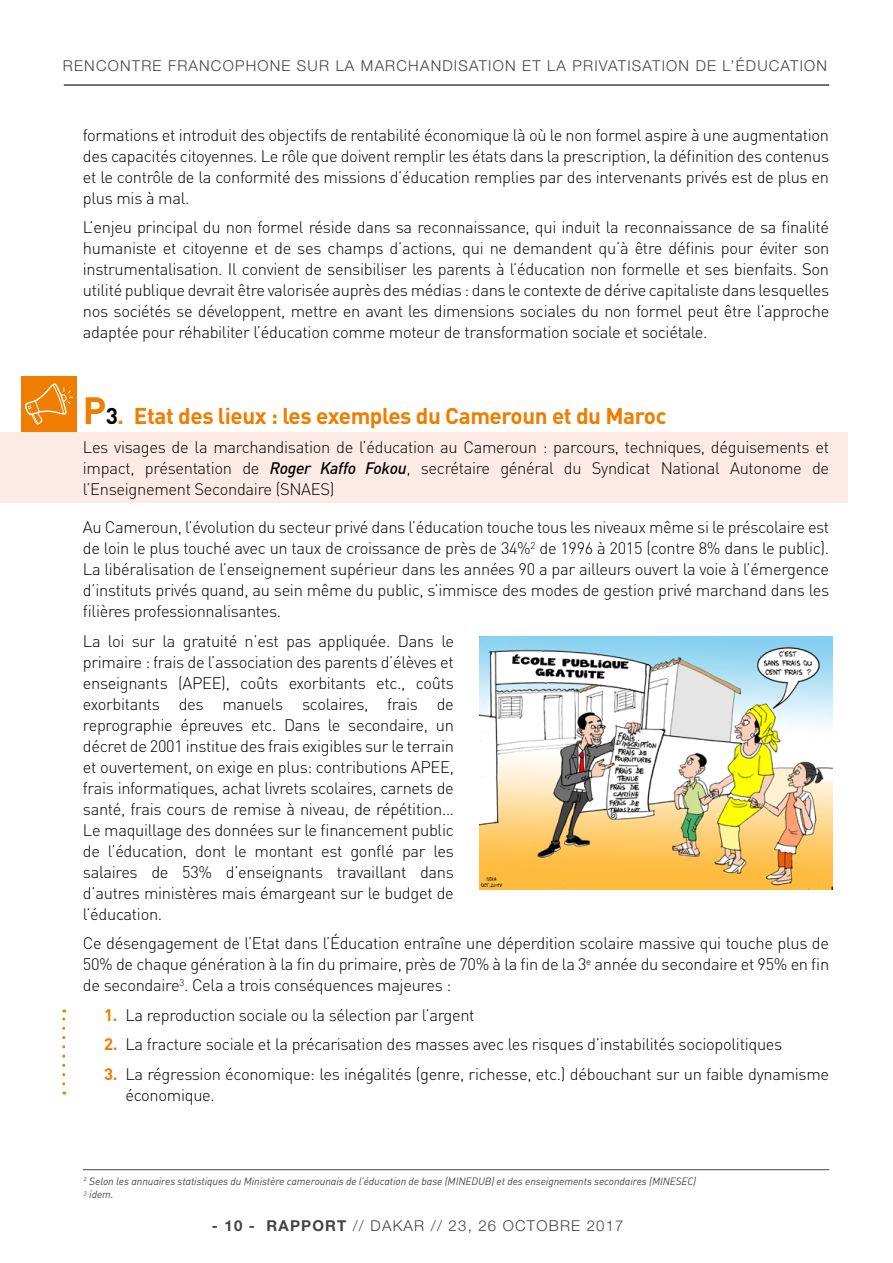
<style>
.page{position:relative;width:893px;height:1263px;background:#fff}
.page>*{position:absolute;margin:0;border:0;box-sizing:border-box;transform-origin:0 0}
.t1{font:700 22.5px "DIN";letter-spacing:-.02em;color:#ef7d00}
.t2{font:300 16.5px/21px "DIN";letter-spacing:-.02em;color:#000;text-align:justify}
.t3{font:300 15px "Helvetica Neue LT Std";letter-spacing:.08em;color:#434444}
.t4{font:10.5px/13.5px "DIN Regular Italic Alt";letter-spacing:-.01em;color:#434444}
.s1{font-size:37.5px}
.s2{color:#000}
.s3{font-weight:500;font-style:italic}
.s4{font-weight:700;color:#ef7d00}
.s5{font-weight:700}
</style>
<div class="page">
<hr style="left:64px;top:84px;width:765px;height:2px;background:#434444">
<div style="left:0;top:432px;width:848px;height:70px;background:#fbebe4"></div>
<div style="left:21px;top:376px;width:56px;height:56px;background:#ef7d00"></div>
<svg style="left:25px;top:383px;width:48px;height:42px"></svg>
<hr style="left:83px;top:1169px;width:746px;height:1px;background:#434444">
<svg style="left:62px;top:1009px;width:3px;height:75px"></svg>
<img style="left:480px;top:636px;width:353px;height:254px">
<p class="t3" style="left:63px;top:56px;width:766px">RENCONTRE FRANCOPHONE SUR LA MARCHANDISATION ET LA PRIVATISATION DE L’ÉDUCATION</p>
<p class="t2" style="left:83px;top:124px;width:748px">formations et introduit des objectifs de rentabilité économique là où le non formel aspire à une augmentation des capacités citoyennes. Le rôle que doivent remplir les états dans la prescription, la définition des contenus et le contrôle de la conformité des missions d’éducation remplies par des intervenants privés est de plus en plus mis à mal.</p>
<p class="t2" style="left:83px;top:217px;width:748px">L’enjeu principal du non formel réside dans sa reconnaissance, qui induit la reconnaissance de sa finalité humaniste et citoyenne et de ses champs d’actions, qui ne demandent qu’à être définis pour éviter son instrumentalisation. Il convient de sensibiliser les parents à l’éducation non formelle et ses bienfaits. Son utilité publique devrait être valorisée auprès des médias : dans le contexte de dérive capitaliste dans lesquelles nos sociétés se développent, mettre en avant les dimensions sociales du non formel peut être l’approche adaptée pour réhabiliter l’éducation comme moteur de transformation sociale et sociétale.</p>
<h1 class="t1" style="left:83px;top:401px;width:585px"><span class="s1">P</span><span class="s2">3</span>. Etat des lieux : les exemples du Cameroun et du Maroc</h1>
<p class="t2" style="left:83px;top:436px;width:748px">Les visages de la marchandisation de l’éducation au Cameroun : parcours, techniques, déguisements et impact, présentation de <span class="s3">Roger Kaffo Fokou</span>, secrétaire général du Syndicat National Autonome de l’Enseignement Secondaire (SNAES)</p>
<p class="t2" style="left:83px;top:516px;width:748px">Au Cameroun, l’évolution du secteur privé dans l’éducation touche tous les niveaux même si le préscolaire est de loin le plus touché avec un taux de croissance de près de 34%<sup>2</sup> de 1996 à 2015 (contre 8% dans le public).<br>La libéralisation de l’enseignement supérieur dans les années 90 a par ailleurs ouvert la voie à l’émergence d’instituts privés quand, au sein même du public, s’immisce des modes de gestion privé marchand dans les filières professionnalisantes.</p>
<p class="t2" style="left:83px;top:630px;width:373px">La loi sur la gratuité n’est pas appliquée. Dans le primaire : frais de l’association des parents d’élèves et enseignants (APEE), coûts exorbitants etc., coûts exorbitants des manuels scolaires, frais de reprographie épreuves etc. Dans le secondaire, un décret de 2001 institue des frais exigibles sur le terrain et ouvertement, on exige en plus: contributions APEE, frais informatiques, achat livrets scolaires, carnets de santé, frais cours de remise à niveau, de répétition… Le maquillage des données sur le financement public de l’éducation, dont le montant est gonflé par les salaires de 53% d’enseignants travaillant dans d’autres ministères mais émargeant sur le budget de l’éducation.</p>
<p class="t2" style="left:83px;top:932px;width:748px">Ce désengagement de l’Etat dans l’Éducation entraîne une déperdition scolaire massive qui touche plus de 50% de chaque génération à la fin du primaire, près de 70% à la fin de la 3<sup>e</sup> année du secondaire et 95% en fin de secondaire<sup>3</sup>. Cela a trois conséquences majeures :</p>
<p class="t2" style="left:104px;top:1004px;width:372px"><span class="s4">1.</span> La reproduction sociale ou la sélection par l’argent</p>
<p class="t2" style="left:104px;top:1033px;width:680px"><span class="s4">2.</span> La fracture sociale et la précarisation des masses avec les risques d’instabilités sociopolitiques</p>
<p class="t2" style="left:125px;top:1063px;width:705px;text-indent:-21px"><span class="s4">3.</span> La régression économique: les inégalités (genre, richesse, etc.) débouchant sur un faible dynamisme économique.</p>
<p class="t4" style="left:84px;top:1174px;width:614px"><sup>2</sup> Selon les annuaires statistiques du Ministère camerounais de l’éducation de base (MINEDUB) et des enseignements secondaires (MINESEC)<br><sup>3</sup> idem.</p>
<p class="t3" style="left:212px;top:1217px;width:413px"><span class="s5">- 10 - RAPPORT</span> // DAKAR // 23, 26 OCTOBRE 2017</p>
</div>
